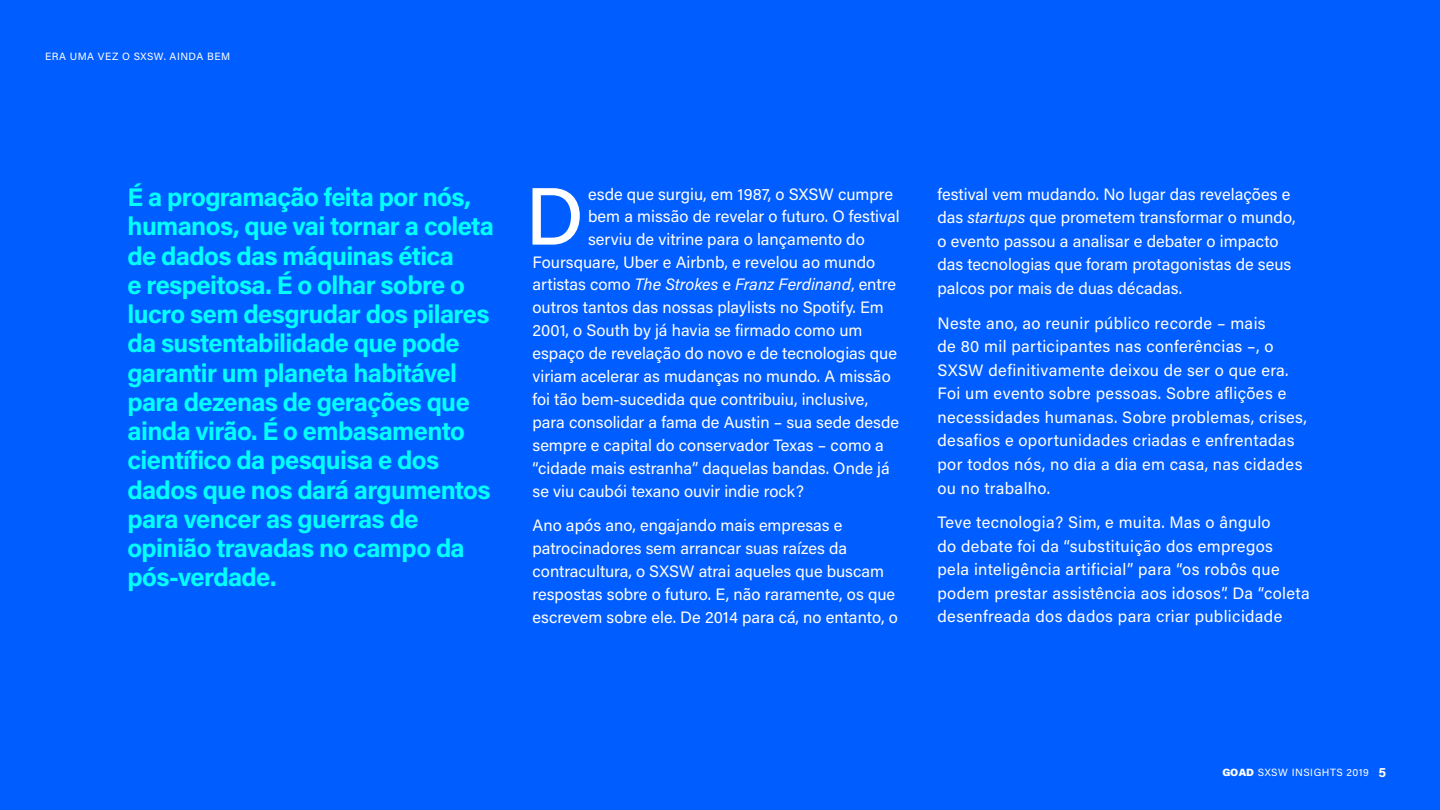
<style>
.page{position:relative;width:1440px;height:810px;background:#005dff}
.page>*{position:absolute;margin:0;border:0;box-sizing:border-box;transform-origin:0 0}
.t1{font:500 81.22px "Acumin Pro";color:#fff}
.t2{font:700 25.5px/29.2px "Acumin Pro";letter-spacing:-.025em;color:#0ff}
.t3{font:16.5px/23px "Acumin Pro";color:#fff}
.t4{font:16.5px/23.5px "Acumin Pro";letter-spacing:.02em;color:#fff}
.t5{font:italic 16.5px "Acumin Pro";color:#fff}
.t6{font:10.5px "Acumin Pro";letter-spacing:.045em;color:#fff}
.s1{font-style:normal}
.s2{font-style:italic}
.s3{font-weight:900}
.s4{font-weight:700;font-size:13.5px}
</style>
<div class="page">
<p class="t6" style="left:45px;top:49px;width:187px">ERA UMA VEZ O SXSW. AINDA BEM</p>
<p class="t2" style="left:128px;top:182px;width:368px">É a programação feita por nós, humanos, que vai tornar a coleta de dados das máquinas ética<br>e respeitosa. É o olhar sobre o lucro sem desgrudar dos pilares da sustentabilidade que pode garantir um planeta habitável para dezenas de gerações que ainda virão. É o embasamento científico da pesquisa e dos dados que nos dará argumentos para vencer as guerras de opinião travadas no campo da pós-verdade.</p>
<h1 class="t1" style="left:525px;top:160px;width:60px">D</h1>
<p class="t3" style="left:588px;top:182px;width:307px">esde que surgiu, em 1987, o SXSW cumpre</p>
<p class="t3" style="left:588px;top:204px;width:313px">bem a missão de revelar o futuro. O festival</p>
<p class="t3" style="left:588px;top:227px;width:278px">serviu de vitrine para o lançamento do</p>
<p class="t3" style="left:533px;top:250px;width:344px">Foursquare, Uber e Airbnb, e revelou ao mundo</p>
<p class="t5" style="left:533px;top:273px;width:365px"><span class="s1">artistas como</span> The Strokes <span class="s1">e</span> Franz Ferdinand<span class="s1">, entre</span></p>
<p class="t3" style="left:533px;top:295px;width:353px">outros tantos das nossas playlists no Spotify. Em</p>
<p class="t3" style="left:533px;top:318px;width:332px">2001, o South by já havia se firmado como um</p>
<p class="t3" style="left:533px;top:341px;width:366px">espaço de revelação do novo e de tecnologias que</p>
<p class="t3" style="left:533px;top:364px;width:360px">viriam acelerar as mudanças no mundo. A missão</p>
<p class="t3" style="left:533px;top:387px;width:337px">foi tão bem-sucedida que contribuiu, inclusive,</p>
<p class="t3" style="left:533px;top:410px;width:368px">para consolidar a fama de Austin – sua sede desde</p>
<p class="t3" style="left:533px;top:433px;width:353px">sempre e capital do conservador Texas – como a</p>
<p class="t3" style="left:533px;top:456px;width:359px">“cidade mais estranha” daquelas bandas. Onde já</p>
<p class="t3" style="left:533px;top:479px;width:273px">se viu caubói texano ouvir indie rock?</p>
<p class="t3" style="left:533px;top:513px;width:367px">Ano após ano, engajando mais empresas e patrocinadores sem arrancar suas raízes da contracultura, o SXSW atrai aqueles que buscam respostas sobre o futuro. E, não raramente, os que escrevem sobre ele. De 2014 para cá, no entanto, o</p>
<p class="t3" style="left:937px;top:181px;width:359px;line-height:23.5px">festival vem mudando. No lugar das revelações e das <span class="s2">startups</span> que prometem transformar o mundo, o evento passou a analisar e debater o impacto das tecnologias que foram protagonistas de seus palcos por mais de duas décadas.</p>
<p class="t4" style="left:937px;top:310px;width:371px">Neste ano, ao reunir público recorde – mais<br>de 80 mil participantes nas conferências –, o SXSW definitivamente deixou de ser o que era.<br>Foi um evento sobre pessoas. Sobre aflições e necessidades humanas. Sobre problemas, crises, desafios e oportunidades criadas e enfrentadas por todos nós, no dia a dia em casa, nas cidades ou no trabalho.</p>
<p class="t4" style="left:937px;top:510px;width:374px">Teve tecnologia? Sim, e muita. Mas o ângulo<br>do debate foi da “substituição dos empregos<br>pela inteligência artificial” para “os robôs que podem prestar assistência aos idosos”. Da “coleta desenfreada dos dados para criar publicidade</p>
<p class="t6" style="left:1222px;top:765px;width:165px"><span class="s3">GOAD</span> SXSW INSIGHTS 2019 <span class="s4">5</span></p>
</div>
